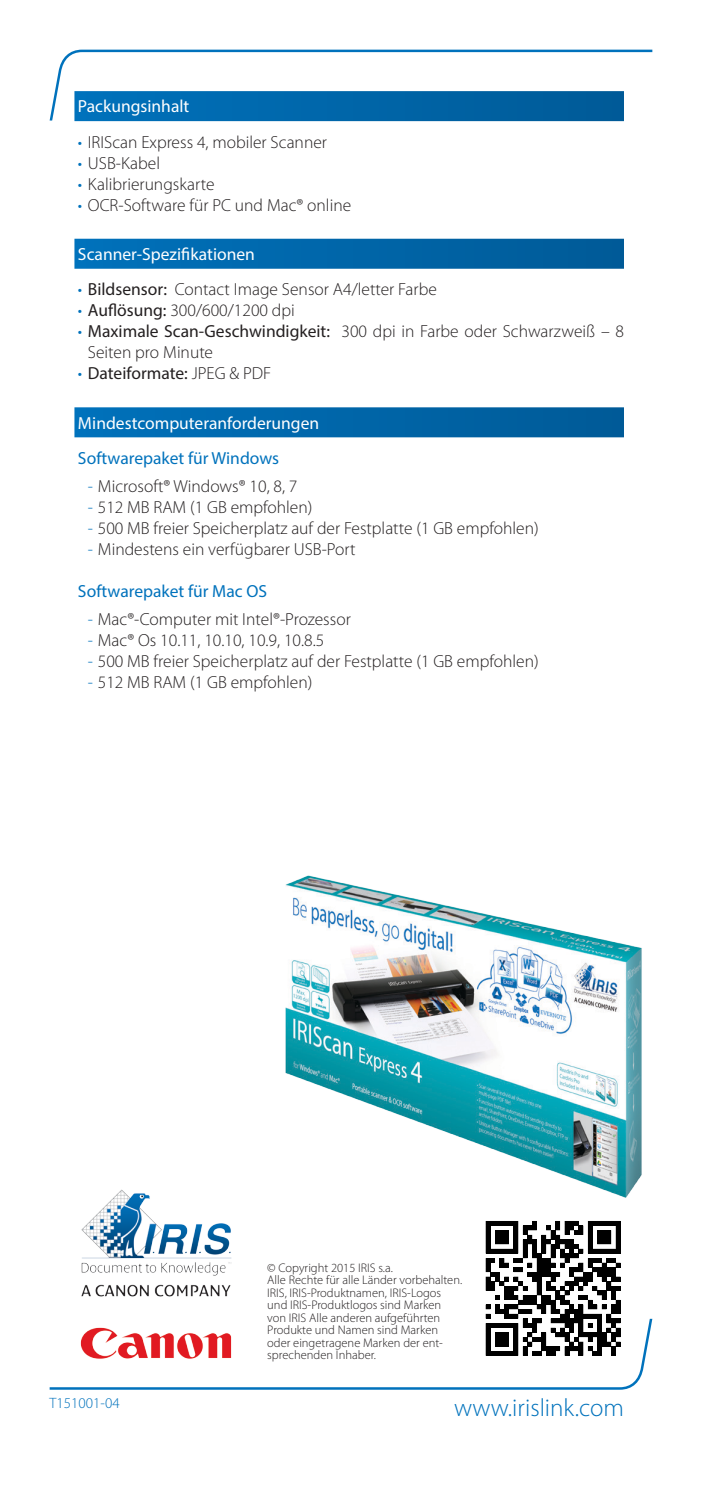
<style>
.page{position:relative;width:702px;height:1489px;background:#fff}
.page>*{position:absolute;margin:0;border:0;box-sizing:border-box;transform-origin:0 0}
.texte{font:300 25px "Myriad Pro";color:#0072bc}
.t1{font:300 17.5px/21px "Myriad Pro";color:#231f20}
.subtitle{font:17.5px "Myriad Pro";color:#fff}
.subtitle_2{font:17.5px "Myriad Pro";color:#0072bc}
.t2{font:17.5px "Myriad Pro";color:#231f20}
.t3{font:300 15px "Myriad Pro";color:#0072bc}
.texte-2{font:300 12.5px/12.5px "Myriad Pro";color:#231f20}
.s1{color:#0072bc}
.s2{font-weight:400}
.s3{font-weight:300;color:#0072bc}
.s4{font-weight:300}
</style>
<div class="page">
<svg style="left:74px;top:120px;width:550px;height:1px"></svg>
<div style="left:74px;top:239px;width:550px;height:30px;background:linear-gradient(to right,#0071bb,#005a97)"></div>
<div style="left:74px;top:407px;width:550px;height:30px;background:linear-gradient(to right,#0071bb,#005a97)"></div>
<svg style="left:485px;top:1221px;width:135px;height:97px"></svg>
<img style="left:285px;top:875px;width:357px;height:323px">
<svg style="left:50px;top:50px;width:602px;height:70px"></svg>
<svg style="left:262px;top:1318px;width:390px;height:71px"></svg>
<img style="left:50px;top:1189px;width:212px;height:200px">
<p class="subtitle" style="left:78px;top:96px;width:113px">Packungsinhalt</p>
<p class="t1" style="left:78px;top:131px;width:250px"><span class="s1">•</span> IRIScan Express 4, mobiler Scanner</p>
<p class="t1" style="left:78px;top:152px;width:84px"><span class="s1">•</span> USB-Kabel</p>
<p class="t1" style="left:78px;top:173px;width:138px"><span class="s1">•</span> Kalibrierungskarte</p>
<p class="t1" style="left:78px;top:194px;width:275px"><span class="s1">•</span> OCR-Software für PC und Mac® online</p>
<p class="subtitle" style="left:78px;top:243px;width:178px">Scanner-Spezifikationen</p>
<p class="t1" style="left:78px;top:279px;width:360px"><span class="s1">•</span> <span class="s2">Bildsensor:</span> Contact Image Sensor A4/letter Farbe</p>
<p class="t1" style="left:78px;top:300px;width:218px"><span class="s1">•</span> <span class="s2">Auflösung:</span> 300/600/1200 dpi</p>
<p class="t1" style="left:88px;top:321px;width:537px;text-indent:-10px"><span class="s1">•</span> <span class="s2">Maximale Scan-Geschwindigkeit:</span> 300 dpi in Farbe oder Schwarzweiß – 8<br>Seiten pro Minute</p>
<p class="t2" style="left:78px;top:362px;width:195px"><span class="s3">•</span> Dateiformate: <span class="s4">JPEG &amp; PDF</span></p>
<p class="subtitle" style="left:78px;top:412px;width:243px">Mindestcomputeranforderungen</p>
<p class="subtitle_2" style="left:78px;top:447px;width:202px">Softwarepaket für Windows</p>
<p class="t1" style="left:88px;top:476px;width:211px"><span class="s1">-</span> Microsoft® Windows® 10, 8, 7</p>
<p class="t1" style="left:88px;top:497px;width:226px"><span class="s1">-</span> 512 MB RAM (1 GB empfohlen)</p>
<p class="t1" style="left:88px;top:518px;width:452px"><span class="s1">-</span> 500 MB freier Speicherplatz auf der Festplatte (1 GB empfohlen)</p>
<p class="t1" style="left:88px;top:539px;width:269px"><span class="s1">-</span> Mindestens ein verfügbarer USB-Port</p>
<p class="subtitle_2" style="left:78px;top:580px;width:191px">Softwarepaket für Mac OS</p>
<p class="t1" style="left:88px;top:609px;width:264px"><span class="s1">-</span> Mac®-Computer mit Intel®-Prozessor</p>
<p class="t1" style="left:88px;top:630px;width:238px"><span class="s1">-</span> Mac® Os 10.11, 10.10, 10.9, 10.8.5</p>
<p class="t1" style="left:88px;top:651px;width:452px"><span class="s1">-</span> 500 MB freier Speicherplatz auf der Festplatte (1 GB empfohlen)</p>
<p class="t1" style="left:88px;top:672px;width:226px"><span class="s1">-</span> 512 MB RAM (1 GB empfohlen)</p>
<p class="texte-2" style="left:267px;top:1261px;width:127px">© Copyright 2015 IRIS s.a.</p>
<p class="texte-2" style="left:267px;top:1273px;width:196px">Alle Rechte für alle Länder vorbehalten.<br>IRIS, IRIS-Produktnamen, IRIS-Logos und IRIS-Produktlogos sind Marken von IRIS Alle anderen aufgeführten Produkte und Namen sind Marken oder eingetragene Marken der ent&shy;sprechenden Inhaber.</p>
<p class="t3" style="left:50px;top:1394px;width:72px">T151001-04</p>
<p class="texte" style="left:454px;top:1393px;width:171px">www.irislink.com</p>
</div>
